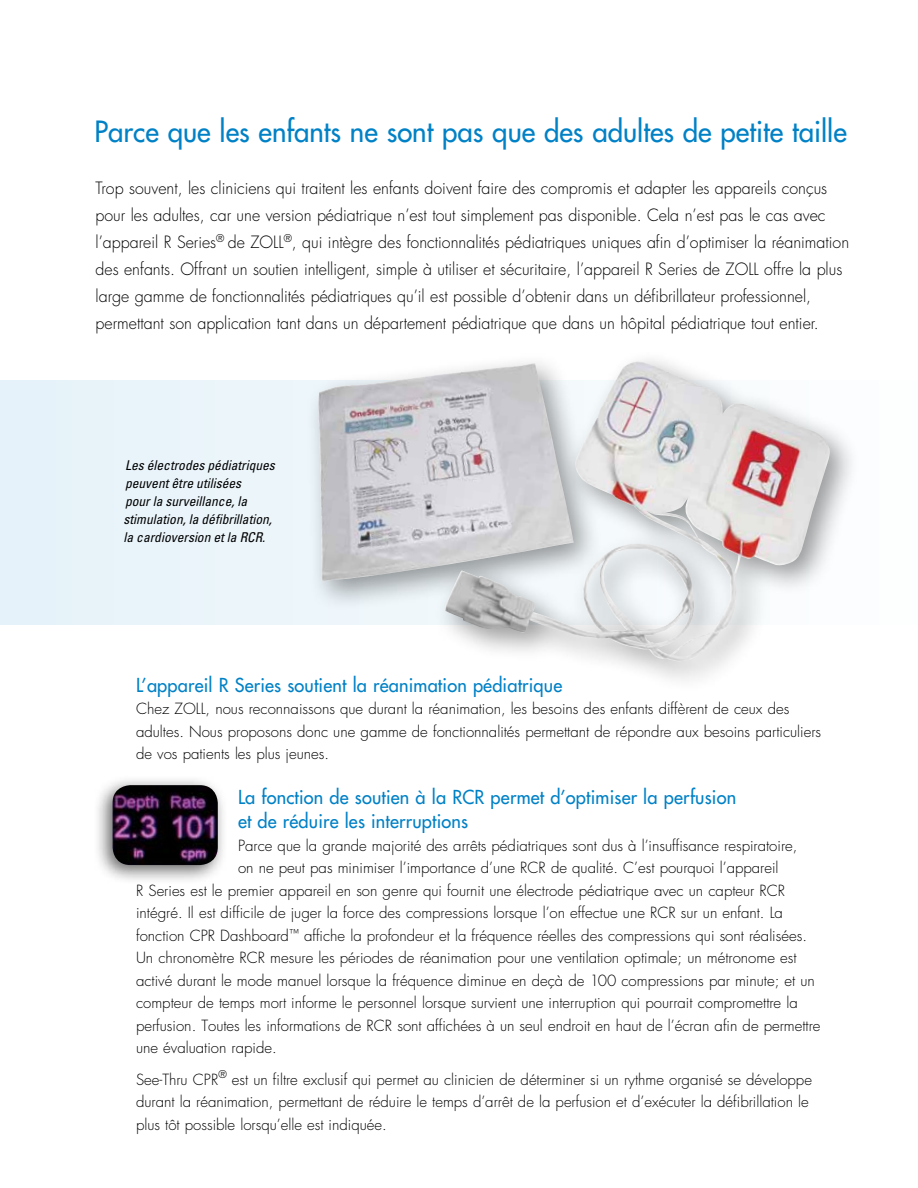
<style>
.page{position:relative;width:918px;height:1188px;background:#fff}
.page>*{position:absolute;margin:0;border:0;box-sizing:border-box;transform-origin:0 0}
.t1{font:500 28.5px "Futura Std";color:#0081c6}
.t2{font:500 18.75px/24px "Futura Std";letter-spacing:.01em;color:#0081c6}
.t3{font:300 16.5px/27px "Futura Std";color:#000}
.t4{font:300 15px/22.5px "Futura Std";color:#000}
.t5{font:italic condensed 13.5px/18px "Univers";color:#000}
</style>
<div class="page">
<div style="left:0;top:381px;width:305px;height:244px;background:#e9f4fa"></div>
<div style="left:305px;top:349px;width:556px;height:344px;background:#000;opacity:.4"></div>
<img style="left:444px;top:362px;width:290px;height:300px">
<div style="left:92px;top:775px;width:137px;height:110px;background:#000;opacity:.6"></div>
<img style="left:112px;top:785px;width:106px;height:80px">
<h1 class="t1" style="left:94px;top:114px;width:754px">Parce que les enfants ne sont pas que des adultes de petite taille</h1>
<p class="t3" style="left:96px;top:175px;width:755px">Trop souvent, les cliniciens qui traitent les enfants doivent faire des compromis et adapter les appareils conçus pour les adultes, car une version pédiatrique n’est tout simplement pas disponible. Cela n’est pas le cas avec l’appareil R Series<sup>®</sup> de ZOLL<sup>®</sup>, qui intègre des fonctionnalités pédiatriques uniques afin d’optimiser la réanimation des enfants. Offrant un soutien intelligent, simple à utiliser et sécuritaire, l’appareil R Series de ZOLL offre la plus large gamme de fonctionnalités pédiatriques qu’il est possible d’obtenir dans un défibrillateur professionnel, permettant son application tant dans un département pédiatrique que dans un hôpital pédiatrique tout entier.</p>
<p class="t5" style="left:124px;top:456px;width:153px">Les électrodes pédiatriques peuvent être utilisées<br>pour la surveillance, la stimulation, la défibrillation, la cardioversion et la RCR.</p>
<p class="t2" style="left:136px;top:673px;width:428px">L’appareil R Series soutient la réanimation pédiatrique</p>
<p class="t4" style="left:136px;top:698px;width:687px">Chez ZOLL, nous reconnaissons que durant la réanimation, les besoins des enfants diffèrent de ceux des adultes. Nous proposons donc une gamme de fonctionnalités permettant de répondre aux besoins particuliers de vos patients les plus jeunes.</p>
<p class="t2" style="left:238px;top:785px;width:500px">La fonction de soutien à la RCR permet d’optimiser la perfusion et de réduire les interruptions</p>
<p class="t4" style="left:238px;top:835px;width:561px">Parce que la grande majorité des arrêts pédiatriques sont dus à l’insuffisance respiratoire,</p>
<p class="t4" style="left:238px;top:857px;width:542px">on ne peut pas minimiser l’importance d’une RCR de qualité. C’est pourquoi l’appareil</p>
<p class="t4" style="left:136px;top:880px;width:651px">R Series est le premier appareil en son genre qui fournit une électrode pédiatrique avec un capteur RCR</p>
<p class="t4" style="left:136px;top:902px;width:648px">intégré. Il est difficile de juger la force des compressions lorsque l’on effectue une RCR sur un enfant. La</p>
<p class="t4" style="left:136px;top:925px;width:672px">fonction CPR Dashboard<sup>™</sup> affiche la profondeur et la fréquence réelles des compressions qui sont réalisées.</p>
<p class="t4" style="left:136px;top:947px;width:662px">Un chronomètre RCR mesure les périodes de réanimation pour une ventilation optimale; un métronome est</p>
<p class="t4" style="left:136px;top:970px;width:680px">activé durant le mode manuel lorsque la fréquence diminue en deçà de 100 compressions par minute; et un</p>
<p class="t4" style="left:136px;top:992px;width:663px">compteur de temps mort informe le personnel lorsque survient une interruption qui pourrait compromettre la</p>
<p class="t4" style="left:136px;top:1015px;width:686px">perfusion. Toutes les informations de RCR sont affichées à un seul endroit en haut de l’écran afin de permettre</p>
<p class="t4" style="left:136px;top:1037px;width:142px">une évaluation rapide.</p>
<p class="t4" style="left:136px;top:1069px;width:677px">See-Thru CPR<sup>®</sup> est un filtre exclusif qui permet au clinicien de déterminer si un rythme organisé se développe durant la réanimation, permettant de réduire le temps d’arrêt de la perfusion et d’exécuter la défibrillation le plus tôt possible lorsqu’elle est indiquée.</p>
</div>
